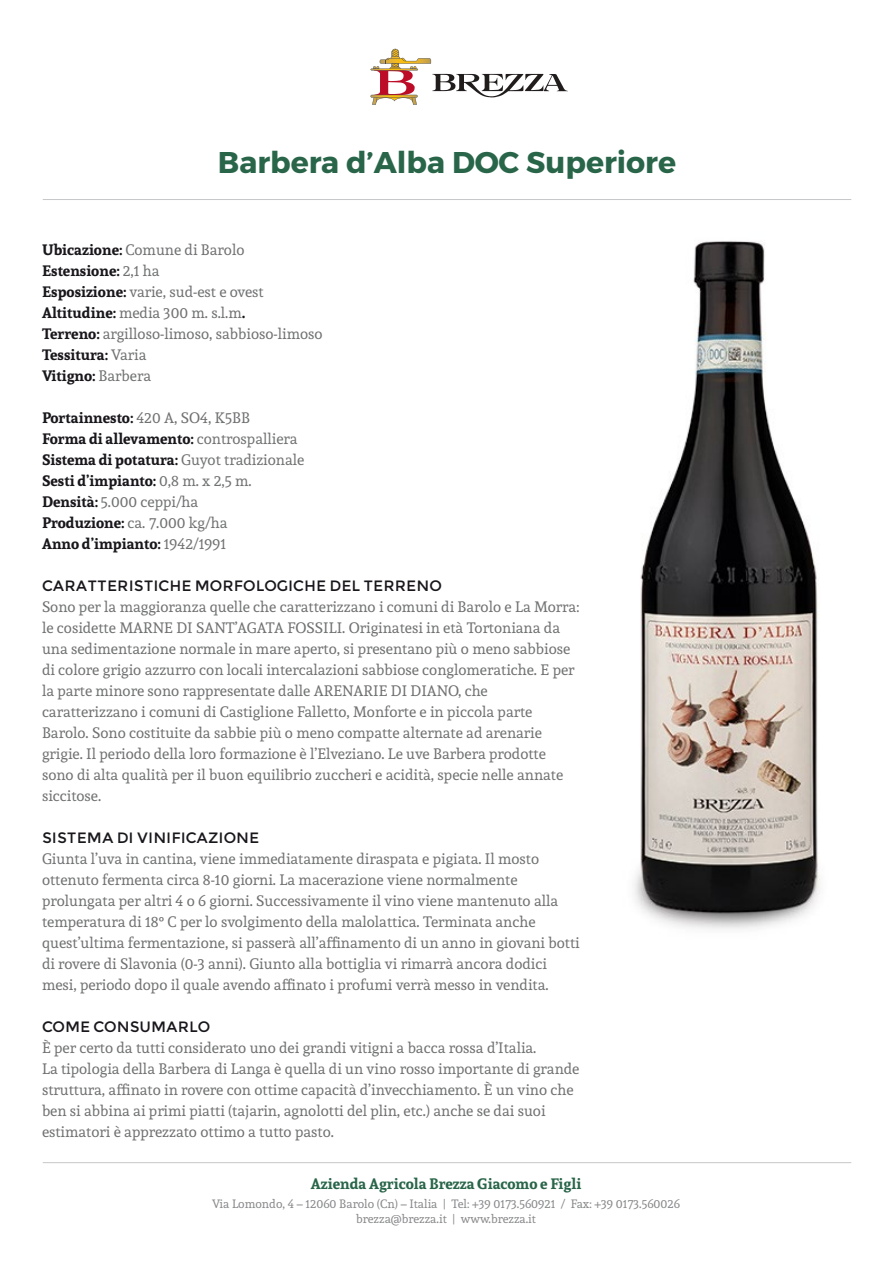
<style>
.page{position:relative;width:893px;height:1263px;background:#fff}
.page>*{position:absolute;margin:0;border:0;box-sizing:border-box;transform-origin:0 0}
.t1{font:700 30px "Montserrat";color:#296549}
.t2{font:15px/21px "Andada";color:#707172}
.t3{font:700 15px/21px "Andada";color:#1a171c}
.t4{font:15px "Montserrat";color:#1a171c}
.t5{font:700 15px "Andada";color:#296549}
.t6{font:12px/14.4px "Andada";color:#87888a;text-align:center}
.s1{font-weight:700;color:#1a171c}
.s2{font-weight:400;color:#707172}
</style>
<div class="page">
<hr style="left:43px;top:199px;width:808px;height:1px;background:#c6c7c8">
<hr style="left:43px;top:1162px;width:808px;height:1px;background:#c6c7c8">
<hr style="left:370px;top:95px;width:48px;height:3px;background:#4b4b4d">
<svg style="left:371px;top:49px;width:197px;height:56px"></svg>
<img style="left:634px;top:241px;width:186px;height:688px">
<h1 class="t1" style="left:218px;top:144px;width:460px">Barbera d’Alba DOC Superiore</h1>
<p class="t2" style="left:42px;top:238px;width:282px"><span class="s1">Ubicazione:</span> Comune di Barolo<br><span class="s1">Estensione:</span> 2,1 ha<br><span class="s1">Esposizione:</span> varie, sud-est e ovest<br><span class="s1">Altitudine:</span> media 300 m. s.l.m<span class="s1">.<br>Terreno:</span> argilloso-limoso, sabbioso-limoso<br><span class="s1">Tessitura:</span> Varia<br><span class="s1">Vitigno:</span> Barbera</p>
<p class="t3" style="left:42px;top:406px;width:264px">Portainnesto: <span class="s2">420 A, SO4, K5BB<br></span>Forma di allevamento: <span class="s2">controspalliera<br></span>Sistema di potatura: <span class="s2">Guyot tradizionale<br></span>Sesti d’impianto: <span class="s2">0,8 m. x 2,5 m.<br></span>Densità: <span class="s2">5.000 ceppi/ha<br></span>Produzione: <span class="s2">ca. 7.000 kg/ha<br></span>Anno d’impianto: <span class="s2">1942/1991</span></p>
<p class="t4" style="left:42px;top:576px;width:401px">CARATTERISTICHE MORFOLOGICHE DEL TERRENO</p>
<p class="t2" style="left:42px;top:595px;width:539px">Sono per la maggioranza quelle che caratterizzano i comuni di Barolo e La Morra: le cosidette MARNE DI SANT’AGATA FOSSILI. Originatesi in età Tortoniana da una sedimentazione normale in mare aperto, si presentano più o meno sabbiose di colore grigio azzurro con locali intercalazioni sabbiose conglomeratiche. E per la parte minore sono rappresentate dalle ARENARIE DI DIANO, che caratterizzano i comuni di Castiglione Falletto, Monforte e in piccola parte Barolo. Sono costituite da sabbie più o meno compatte alternate ad arenarie grigie. Il periodo della loro formazione è l’Elveziano. Le uve Barbera prodotte sono di alta qualità per il buon equilibrio zuccheri e acidità, specie nelle annate siccitose.</p>
<p class="t4" style="left:42px;top:828px;width:219px">SISTEMA DI VINIFICAZIONE</p>
<p class="t2" style="left:42px;top:847px;width:539px">Giunta l’uva in cantina, viene immediatamente diraspata e pigiata. Il mosto ottenuto fermenta circa 8-10 giorni. La macerazione viene normalmente prolungata per altri 4 o 6 giorni. Successivamente il vino viene mantenuto alla temperatura di 18° C per lo svolgimento della malolattica. Terminata anche quest’ultima fermentazione, si passerà all’affinamento di un anno in giovani botti di rovere di Slavonia (0-3 anni). Giunto alla bottiglia vi rimarrà ancora dodici mesi, periodo dopo il quale avendo affinato i profumi verrà messo in vendita.</p>
<p class="t4" style="left:42px;top:1017px;width:170px">COME CONSUMARLO</p>
<p class="t2" style="left:42px;top:1036px;width:539px">È per certo da tutti considerato uno dei grandi vitigni a bacca rossa d’Italia.<br>La tipologia della Barbera di Langa è quella di un vino rosso importante di grande struttura, affinato in rovere con ottime capacità d’invecchiamento. È un vino che ben si abbina ai primi piatti (tajarin, agnolotti del plin, etc.) anche se dai suoi estimatori è apprezzato ottimo a tutto pasto.</p>
<p class="t5" style="left:311px;top:1173px;width:272px">Azienda Agricola Brezza Giacomo e Figli</p>
<p class="t6" style="left:212px;top:1196px;width:469px">Via Lomondo, 4 – 12060 Barolo (Cn) – Italia | Tel: +39 0173.560921 / Fax: +39 0173.560026 brezza@brezza.it | www.brezza.it</p>
</div>
